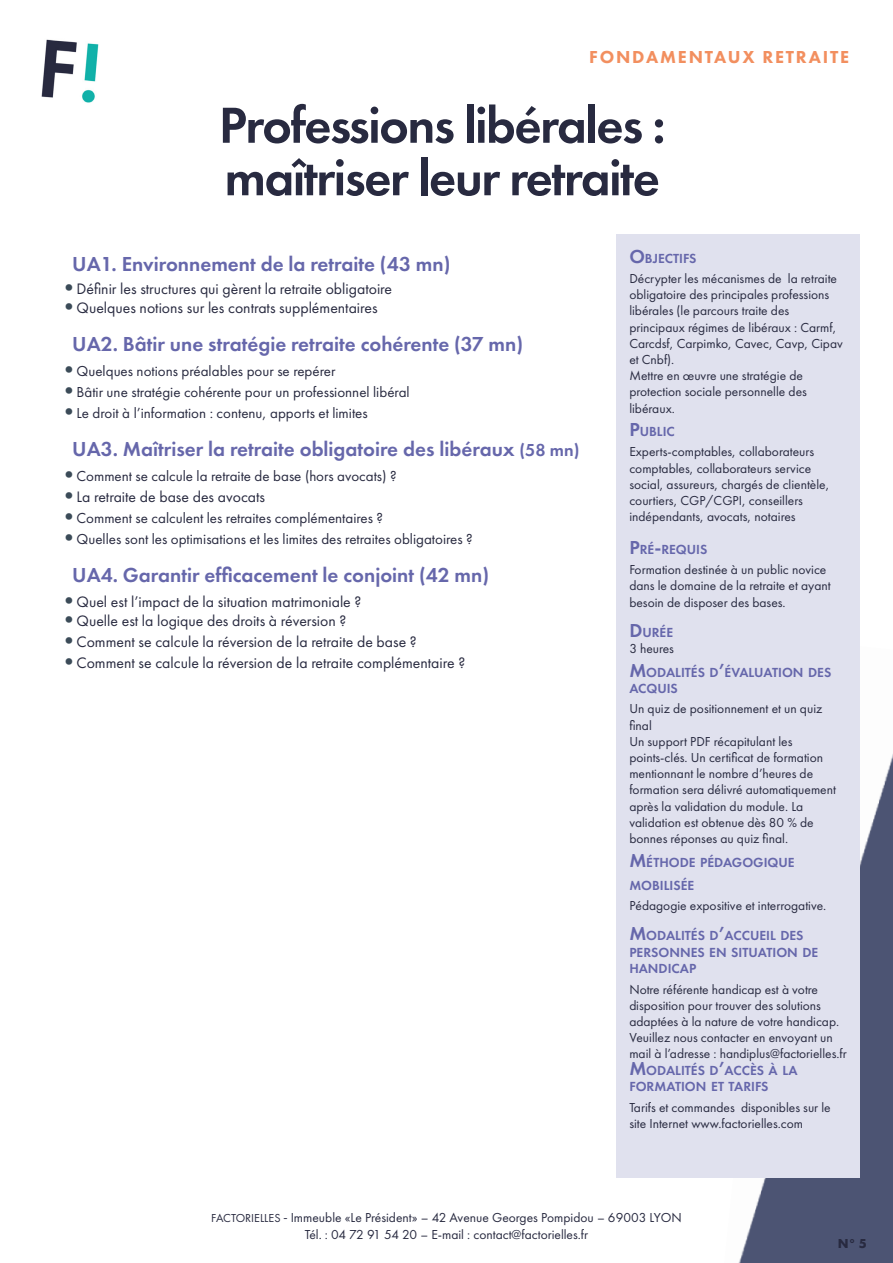
<style>
.page{position:relative;width:893px;height:1263px;background:#fff}
.page>*{position:absolute;margin:0;border:0;box-sizing:border-box;transform-origin:0 0}
.t1{font:600 52.5px/52.5px "Futura PT";letter-spacing:-.03em;color:#282a40}
.t2{font:600 21px "Futura PT";color:#6667ab}
.t3{font:800 18px "Futura PT";letter-spacing:.1em;color:#f28f5f}
.t4{font:15.75px "Futura PT";color:#282a40}
.t5{font:15px "Futura PT";color:#282a40}
.t6{font:600 13.65px/16.5px "Futura PT";color:#6667ab}
.t7{font:13.5px/16.2px "Futura PT";color:#282a40}
.t8{font:700 13.5px "Futura PT";color:#282a40}
.s1{font-family:"Calibri";font-size:21px;color:#3b4b58}
.s2{font-size:18px}
.s3{font-size:19.5px}
.s4{font-size:12px}
.s5{font-family:"Calibri"}
</style>
<div class="page">
<img style="left:738px;top:754px;width:155px;height:509px">
<img style="left:41px;top:39px;width:58px;height:64px">
<div style="left:617px;top:235px;width:243px;height:943px;background:#e0e1ee"></div>
<h3 class="t3" style="left:589px;top:46px;width:262px">FONDAMENTAUX RETRAITE</h3>
<h1 class="t1" style="left:219px;top:98px;width:448px">Professions libérales : maîtriser leur retraite</h1>
<h2 class="t2" style="left:72px;top:251px;width:380px">UA1. Environnement de la retraite (43 mn)</h2>
<p class="t4" style="left:64px;top:280px;width:330px"><span class="s1">•</span>Définir les structures qui gèrent la retraite obligatoire</p>
<p class="t4" style="left:64px;top:298px;width:315px"><span class="s1">•</span>Quelques notions sur les contrats supplémentaires</p>
<h2 class="t2" style="left:72px;top:331px;width:452px">UA2. Bâtir une stratégie retraite cohérente (37 mn)</h2>
<p class="t5" style="left:64px;top:362px;width:273px"><span class="s1">•</span>Quelques notions préalables pour se repérer</p>
<p class="t5" style="left:64px;top:383px;width:347px"><span class="s1">•</span> Bâtir une stratégie cohérente pour un professionnel libéral</p>
<p class="t5" style="left:64px;top:404px;width:305px"><span class="s1">•</span>Le droit à l’information : contenu, apports et limites</p>
<h2 class="t2" style="left:72px;top:436px;width:509px">UA3. Maîtriser la retraite obligatoire des libéraux <span class="s2">(58 mn)</span></h2>
<p class="t5" style="left:64px;top:467px;width:334px"><span class="s1">•</span>Comment se calcule la retraite de base (hors avocats) ?</p>
<p class="t4" style="left:64px;top:487px;width:203px"><span class="s1">•</span>La retraite de base des avocats</p>
<p class="t5" style="left:64px;top:509px;width:321px"><span class="s1">•</span>Comment se calculent les retraites complémentaires ?</p>
<p class="t5" style="left:64px;top:530px;width:410px"><span class="s1">•</span>Quelles sont les optimisations et les limites des retraites obligatoires ?</p>
<h2 class="t2" style="left:72px;top:562px;width:418px">UA4. Garantir efficacement le conjoint (42 mn)</h2>
<p class="t4" style="left:64px;top:592px;width:299px"><span class="s1">•</span>Quel est l’impact de la situation matrimoniale ?</p>
<p class="t4" style="left:64px;top:611px;width:284px"><span class="s1">•</span>Quelle est la logique des droits à réversion ?</p>
<p class="t4" style="left:64px;top:632px;width:355px"><span class="s1">•</span>Comment se calcule la réversion de la retraite de base ?</p>
<p class="t4" style="left:64px;top:653px;width:403px"><span class="s1">•</span>Comment se calcule la réversion de la retraite complémentaire ?</p>
<p class="t6" style="left:629px;top:250px;width:69px"><span class="s3">O</span>BJECTIFS</p>
<p class="t7" style="left:629px;top:270px;width:215px">Décrypter les mécanismes de la retraite obligatoire des principales professions libérales (le parcours traite des principaux régimes de libéraux : Carmf,<br>Carcdsf, Carpimko, Cavec, Cavp, Cipav et Cnbf).<br>Mettre en œuvre une stratégie de protection sociale personnelle des libéraux.</p>
<p class="t6" style="left:629px;top:423px;width:47px"><span class="s3">P</span>UBLIC</p>
<p class="t7" style="left:629px;top:444px;width:202px">Experts-comptables, collaborateurs comptables, collaborateurs service social, assureurs, chargés de clientèle, courtiers, CGP/CGPI, conseillers indépendants, avocats, notaires</p>
<p class="t6" style="left:629px;top:541px;width:80px"><span class="s3">P</span>RÉ<span class="s3">-</span>REQUIS</p>
<p class="t7" style="left:629px;top:561px;width:203px">Formation destinée à un public novice dans le domaine de la retraite et ayant besoin de disposer des bases.</p>
<p class="t6" style="left:629px;top:623px;width:45px"><span class="s3">D</span>URÉE</p>
<p class="t7" style="left:629px;top:640px;width:46px">3 heures</p>
<p class="t6" style="left:629px;top:663px;width:203px"><span class="s3">M</span>ODALITÉS D<span class="s3">’</span>ÉVALUATION DES<br>ACQUIS</p>
<p class="t7" style="left:629px;top:701px;width:208px">Un quiz de positionnement et un quiz final<br>Un support PDF récapitulant les points-clés. Un certificat de formation mentionnant le nombre d’heures de formation sera délivré automatiquement après la validation du module. La validation est obtenue dès 80 % de bonnes réponses au quiz final.</p>
<p class="t6" style="left:629px;top:850px;width:167px;line-height:23.4px"><span class="s3">M</span>ÉTHODE PÉDAGOGIQUE<br>MOBILISÉE</p>
<p class="t7" style="left:629px;top:898px;width:198px">Pédagogie expositive et interrogative.</p>
<p class="t6" style="left:629px;top:927px;width:190px"><span class="s3">M</span>ODALITÉS D<span class="s3">’</span>ACCUEIL DES<br>PERSONNES EN SITUATION DE<br>HANDICAP</p>
<p class="t7" style="left:629px;top:981px;width:219px">Notre référente handicap est à votre disposition pour trouver des solutions adaptées à la nature de votre handicap.<br>Veuillez nous contacter en envoyant un mail à l’adresse : handiplus@factorielles.fr</p>
<p class="t6" style="left:629px;top:1062px;width:170px"><span class="s3">M</span>ODALITÉS D<span class="s3">’</span>ACCÈS À LA<br>FORMATION ET TARIFS</p>
<p class="t7" style="left:629px;top:1099px;width:203px">Tarifs et commandes disponibles sur le site Internet www.factorielles.com</p>
<p class="t7" style="left:211px;top:1209px;width:472px;text-align:center"><span class="s4">FACTORIELLES</span> <span class="s5">-</span> Immeuble «Le Président» – 42 Avenue Georges Pompidou – 69003 LYON<br>Tél. : 04 72 91 54 20 – E-mail : contact@factorielles.fr</p>
<p class="t8" style="left:838px;top:1234px;width:30px">N° 5</p>
</div>
